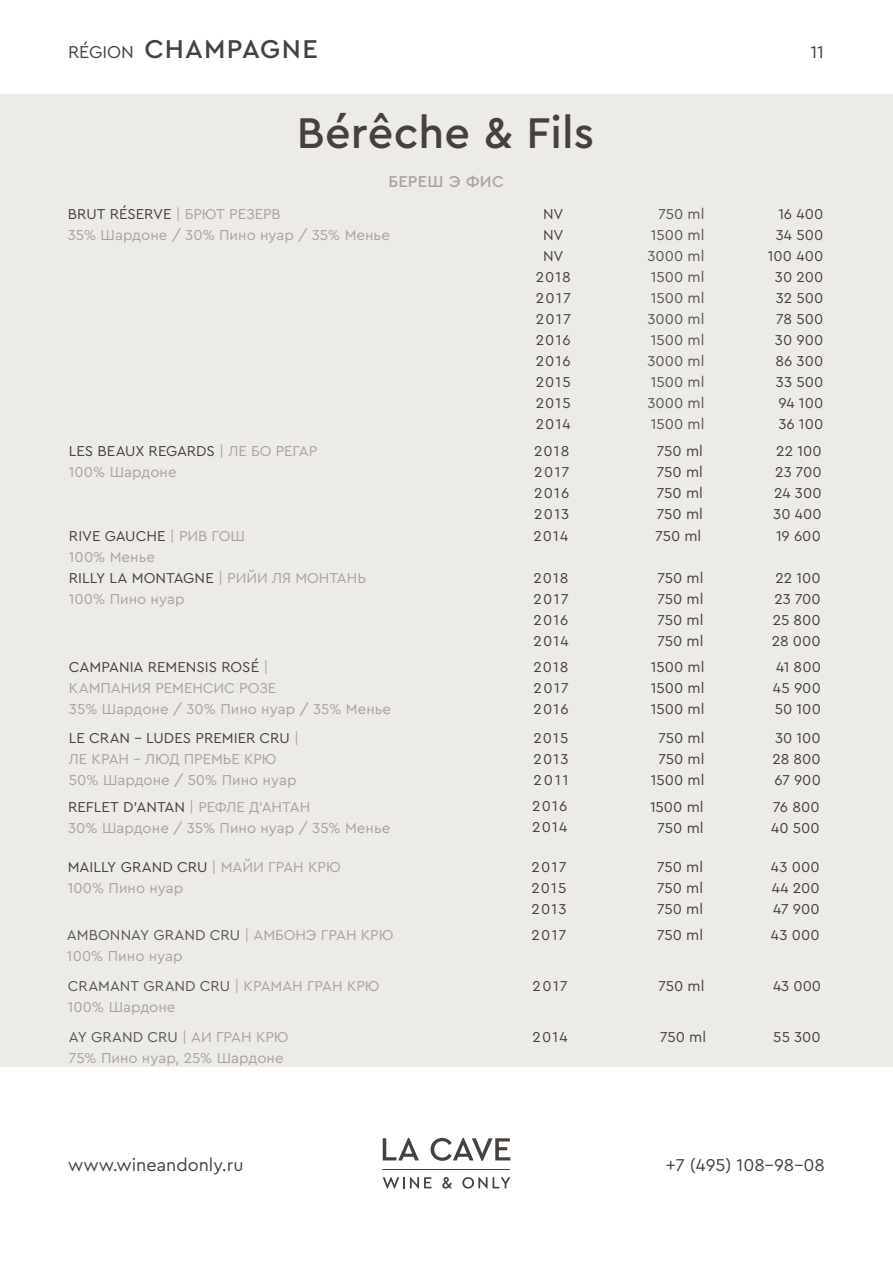
<style>
.page{position:relative;width:893px;height:1263px;background:#fff}
.page>*{position:absolute;margin:0;border:0;box-sizing:border-box;transform-origin:0 0}
.t1{font:500 45px "Cera Pro";letter-spacing:.005em;color:#47413d}
.t2{font:500 27px "Cera Pro";letter-spacing:.04em;color:#47413d}
.t3{font:18px "Cera Pro";color:#47413d}
.t4{font:500 16.5px "Cera Pro";letter-spacing:.015em;color:#aba39e}
.t5{font:15px/21px "Cera Pro";color:#aba39e}
.t6{font:15px/21px "Cera Pro";letter-spacing:.01em;color:#47413d;text-align:justify}
.t7{font:15px/21px "Cera Pro";letter-spacing:.005em;color:#595552;text-align:justify}
.t8{font:15px/21px "Cera Pro";letter-spacing:.075em;color:#47413d;text-align:center}
.s1{color:#47413d}
.s2{color:#aba39e}
.s3{color:#595552}
</style>
<div class="page">
<div style="left:0;top:94px;width:893px;height:973px;background:#ecebe8"></div>
<svg style="left:383px;top:1138px;width:36px;height:22px"></svg>
<svg style="left:431px;top:1138px;width:79px;height:23px"></svg>
<svg style="left:383px;top:1177px;width:49px;height:11px"></svg>
<svg style="left:442px;top:1177px;width:10px;height:11px"></svg>
<svg style="left:462px;top:1177px;width:48px;height:11px"></svg>
<hr style="left:383px;top:1169px;width:127px;height:1px;background:#47413d">
<h2 class="t2" style="left:144px;top:31px;width:175px">CHAMPAGNE</h2>
<p class="t3" style="left:68px;top:40px;width:68px">RÉGION</p>
<p class="t3" style="left:810px;top:40px;width:15px">11</p>
<h1 class="t1" style="left:297px;top:103px;width:299px">Bérêche &amp; Fils</h1>
<p class="t4" style="left:388px;top:170px;width:117px">БЕРЕШ Э ФИС</p>
<p class="t5" style="left:68px;top:202px;width:324px"><span class="s1">BRUT RÉSERVE</span> | БРЮТ РЕЗЕРВ<br>35% Шардоне / 30% Пино нуар / 35% Менье</p>
<p class="t5" style="left:69px;top:440px;width:250px"><span class="s1">LES BEAUX REGARDS</span> | ЛЕ БО РЕГАР<br>100% Шардоне</p>
<p class="t8" style="left:536px;top:202px;width:37px">NV<br>NV<br>NV<br>2018<br>2017<br>2017<br>2016<br>2016<br>2015<br>2015<br>2014</p>
<p class="t7" style="left:647px;top:202px;width:59px;text-indent:11px">750 ml 1500 ml 3000 ml 1500 ml 1500 ml 3000 ml 1500 ml 3000 ml 1500 ml 3000 ml 1500 ml</p>
<p class="t6" style="left:768px;top:202px;width:57px;text-align:right">16 400<br>34 500<br>100 400<br>30 200<br>32 500<br>78 500<br>30 900<br>86 300<br>33 500<br>94 100<br>36 100</p>
<p class="t6" style="left:534px;top:440px;width:37px">2018<br>2017<br>2016<br>2013</p>
<p class="t6" style="left:657px;top:440px;width:48px">750 ml 750 ml 750 ml 750 ml</p>
<p class="t6" style="left:773px;top:440px;width:50px">22 100<br>23 700<br>24 300<br>30 400</p>
<p class="t6" style="left:69px;top:525px;width:177px">RIVE GAUCHE <span class="s2">| РИВ ГОШ</span></p>
<p class="t6" style="left:533px;top:525px;width:37px">2014</p>
<p class="t6" style="left:655px;top:525px;width:48px">750 ml</p>
<p class="t6" style="left:776px;top:525px;width:46px">19 600</p>
<p class="t5" style="left:69px;top:546px;width:88px">100% Менье</p>
<p class="t5" style="left:69px;top:567px;width:299px"><span class="s1">RILLY LA MONTAGNE</span> | РИЙИ ЛЯ МОНТАНЬ<br>100% Пино нуар</p>
<p class="t5" style="left:69px;top:656px;width:324px"><span class="s1">CAMPANIA REMENSIS ROSÉ</span> |<br>КАМПАНИЯ РЕМЕНСИС РОЗЕ<br>35% Шардоне / 30% Пино нуар / 35% Менье</p>
<p class="t5" style="left:69px;top:727px;width:232px"><span class="s1">LE CRAN - LUDES PREMIER CRU</span> |<br>ЛЕ КРАН - ЛЮД ПРЕМЬЕ КРЮ<br>50% Шардоне / 50% Пино нуар</p>
<p class="t5" style="left:68px;top:795px;width:324px"><span class="s1">REFLET D’ANTAN</span> | РЕФЛЕ Д’АНТАН<br>30% Шардоне / 35% Пино нуар / 35% Менье</p>
<p class="t5" style="left:68px;top:856px;width:274px"><span class="s1">MAILLY GRAND CRU</span> | МАЙИ ГРАН КРЮ<br>100% Пино нуар</p>
<p class="t6" style="left:533px;top:567px;width:37px">2018<br>2017<br>2016<br>2014</p>
<p class="t6" style="left:657px;top:567px;width:48px">750 ml 750 ml 750 ml 750 ml</p>
<p class="t6" style="left:772px;top:567px;width:51px">22 100<br>23 700<br>25 800<br>28 000</p>
<p class="t6" style="left:533px;top:656px;width:37px">2018<br>2017<br>2016</p>
<p class="t6" style="left:651px;top:656px;width:55px">1500 ml 1500 ml 1500 ml</p>
<p class="t6" style="left:773px;top:656px;width:49px">41 800<br>45 900<br>50 100</p>
<p class="t6" style="left:533px;top:726px;width:37px">2015<br>2013<br>2011</p>
<p class="t6" style="left:651px;top:727px;width:55px;text-align:center">750 ml<br>750 ml<br>1500 ml</p>
<p class="t6" style="left:772px;top:727px;width:50px">30 100<br>28 800<br>67 900</p>
<p class="t8" style="left:532px;top:795px;width:37px;text-align:left">2016<br>2014</p>
<p class="t6" style="left:650px;top:795px;width:55px;text-align:center">1500 ml<br>750 ml</p>
<p class="t6" style="left:771px;top:795px;width:50px">76 800<br>40 500</p>
<p class="t6" style="left:531px;top:856px;width:37px">2017<br>2015<br>2013</p>
<p class="t6" style="left:657px;top:856px;width:48px">750 ml 750 ml 750 ml</p>
<p class="t6" style="left:771px;top:856px;width:50px">43 000<br>44 200<br>47 900</p>
<p class="t5" style="left:67px;top:923px;width:328px"><span class="s3">AMBONNAY GRAND CRU</span> | АМБОНЭ ГРАН КРЮ<br>100% Пино нуар</p>
<p class="t6" style="left:531px;top:923px;width:37px">2017</p>
<p class="t6" style="left:657px;top:923px;width:48px">750 ml</p>
<p class="t6" style="left:771px;top:923px;width:50px">43 000</p>
<p class="t5" style="left:68px;top:975px;width:313px"><span class="s3">CRAMANT GRAND CRU</span> | КРАМАН ГРАН КРЮ<br>100% Шардоне</p>
<p class="t6" style="left:533px;top:975px;width:37px">2017</p>
<p class="t6" style="left:658px;top:975px;width:48px">750 ml</p>
<p class="t6" style="left:773px;top:975px;width:50px">43 000</p>
<p class="t5" style="left:69px;top:1026px;width:221px"><span class="s3">AY GRAND CRU</span> | АИ ГРАН КРЮ<br>75% Пино нуар, 25% Шардоне</p>
<p class="t6" style="left:533px;top:1026px;width:37px">2014</p>
<p class="t6" style="left:660px;top:1026px;width:48px">750 ml</p>
<p class="t6" style="left:773px;top:1026px;width:49px">55 300</p>
<p class="t3" style="left:68px;top:1152px;width:177px">www.wineandonly.ru</p>
<p class="t3" style="left:666px;top:1152px;width:161px">+7 (495) 108-98-08</p>
</div>
